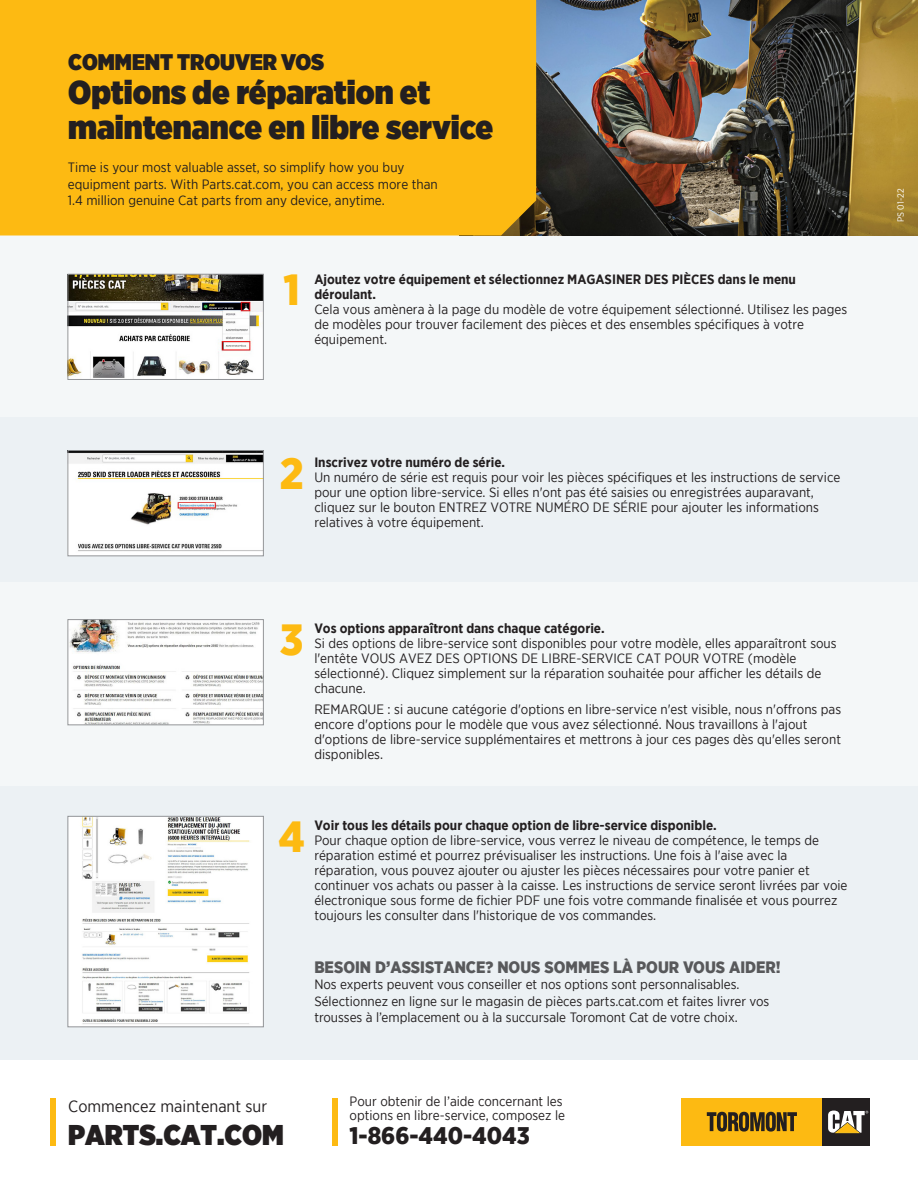
<style>
.page{position:relative;width:918px;height:1188px;background:#fff}
.page>*{position:absolute;margin:0;border:0;box-sizing:border-box;transform-origin:0 0}
.t1{font:900 43.5px "Gotham Narrow";color:#fdba12}
.t2{font:900 33px/34.2px "Gotham Narrow";color:#231f20}
.t3{font:900 28.5px "Gotham Narrow";color:#231f20}
.t4{font:900 24px "Gotham Narrow";color:#231f20}
.t5{font:900 22.5px "Gotham Narrow";color:#231f20}
.t6{font:900 16.5px "Gotham Narrow";color:#58595b}
.t7{font:16.5px "Gotham Narrow";color:#231f20}
.t8{font:13.5px/15px "Gotham Narrow";color:#231f20}
.t9{font:700 13.5px/15px "Gotham Narrow";color:#231f20}
.t10{font:9px "Gotham Narrow";color:#fff}
</style>
<div class="page">
<div style="left:0;top:235px;width:918px;height:825px;background:#f4f7f8"></div>
<div style="left:0;top:417px;width:918px;height:165px;background:#ecf1f4"></div>
<div style="left:0;top:786px;width:918px;height:274px;background:#ecf1f4"></div>
<img style="left:536px;top:0;width:382px;height:236px">
<div style="left:0;top:0;width:536px;height:236px;background:#fdba12"></div>
<div style="left:681px;top:1098px;width:142px;height:47px;background:#fdba12"></div>
<div style="left:823px;top:1098px;width:47px;height:47px;background:#231f20"></div>
<svg style="left:828px;top:1111px;width:40px;height:22px"></svg>
<svg style="left:707px;top:1112px;width:90px;height:20px"></svg>
<div style="left:50px;top:1098px;width:6px;height:47px;background:#fdba12"></div>
<div style="left:332px;top:1098px;width:6px;height:47px;background:#fdba12"></div>
<img style="left:69px;top:276px;width:193px;height:102px">
<div style="left:67px;top:274px;width:197px;height:106px;border:1px solid #939598"></div>
<img style="left:69px;top:452px;width:193px;height:102px">
<div style="left:67px;top:450px;width:197px;height:106px;border:1px solid #939598"></div>
<img style="left:69px;top:621px;width:193px;height:102px">
<div style="left:67px;top:619px;width:197px;height:106px;border:1px solid #939598"></div>
<svg style="left:67px;top:816px;width:197px;height:212px"></svg>
<h3 class="t5" style="left:68px;top:47px;width:258px">COMMENT TROUVER VOS</h3>
<h2 class="t2" style="left:68px;top:75px;width:427px">Options de réparation et maintenance en libre service</h2>
<p class="t8" style="left:68px;top:159px;width:371px;line-height:16.2px">Time is your most valuable asset, so simplify how you buy equipment parts. With Parts.cat.com, you can access more than<br>1.4 million genuine Cat parts from any device, anytime.</p>
<h1 class="t1" style="left:284px;top:261px;width:18px">1</h1>
<p class="t9" style="left:314px;top:272px;width:483px">Ajoutez votre équipement et sélectionnez MAGASINER DES PIÈCES dans le menu déroulant.</p>
<p class="t8" style="left:314px;top:301px;width:534px">Cela vous amènera à la page du modèle de votre équipement sélectionné. Utilisez les pages de modèles pour trouver facilement des pièces et des ensembles spécifiques à votre équipement.</p>
<h1 class="t1" style="left:280px;top:445px;width:25px">2</h1>
<p class="t9" style="left:314px;top:455px;width:192px">Inscrivez votre numéro de série.</p>
<p class="t8" style="left:314px;top:470px;width:528px">Un numéro de série est requis pour voir les pièces spécifiques et les instructions de service pour une option libre-service. Si elles n'ont pas été saisies ou enregistrées auparavant, cliquez sur le bouton ENTREZ VOTRE NUMÉRO DE SÉRIE pour ajouter les informations relatives à votre équipement.</p>
<h1 class="t1" style="left:280px;top:611px;width:25px">3</h1>
<p class="t9" style="left:314px;top:621px;width:292px">Vos options apparaîtront dans chaque catégorie.</p>
<p class="t8" style="left:314px;top:636px;width:524px">Si des options de libre-service sont disponibles pour votre modèle, elles apparaîtront sous l'entête VOUS AVEZ DES OPTIONS DE LIBRE-SERVICE CAT POUR VOTRE (modèle sélectionné). Cliquez simplement sur la réparation souhaitée pour afficher les détails de chacune.</p>
<p class="t8" style="left:314px;top:702px;width:528px">REMARQUE : si aucune catégorie d'options en libre-service n'est visible, nous n'offrons pas encore d'options pour le modèle que vous avez sélectionné. Nous travaillons à l'ajout d'options de libre-service supplémentaires et mettrons à jour ces pages dès qu'elles seront disponibles.</p>
<h1 class="t1" style="left:279px;top:808px;width:28px">4</h1>
<p class="t9" style="left:314px;top:818px;width:404px">Voir tous les détails pour chaque option de libre-service disponible.</p>
<p class="t8" style="left:314px;top:833px;width:535px">Pour chaque option de libre-service, vous verrez le niveau de compétence, le temps de réparation estimé et pourrez prévisualiser les instructions. Une fois à l'aise avec la réparation, vous pouvez ajouter ou ajuster les pièces nécessaires pour votre panier et continuer vos achats ou passer à la caisse. Les instructions de service seront livrées par voie électronique sous forme de fichier PDF une fois votre commande finalisée et vous pourrez toujours les consulter dans l'historique de vos commandes.</p>
<p class="t6" style="left:314px;top:956px;width:468px">BESOIN D’ASSISTANCE? NOUS SOMMES LÀ POUR VOUS AIDER!</p>
<p class="t8" style="left:314px;top:976px;width:457px;line-height:16.5px">Nos experts peuvent vous conseiller et nos options sont personnalisables.<br>Sélectionnez en ligne sur le magasin de pièces parts.cat.com et faites livrer vos trousses à l’emplacement ou à la succursale Toromont Cat de votre choix.</p>
<p class="t7" style="left:68px;top:1096px;width:200px">Commencez maintenant sur</p>
<h3 class="t3" style="left:68px;top:1116px;width:217px">PARTS.CAT.COM</h3>
<p class="t8" style="left:350px;top:1094px;width:217px;line-height:13.8px">Pour obtenir de l’aide concernant les options en libre-service, composez le</p>
<h3 class="t4" style="left:350px;top:1120px;width:182px">1-866-440-4043</h3>
<p class="t10" style="left:895px;top:222px;width:35px;rotate:-90deg">PS 01-22</p>
</div>
